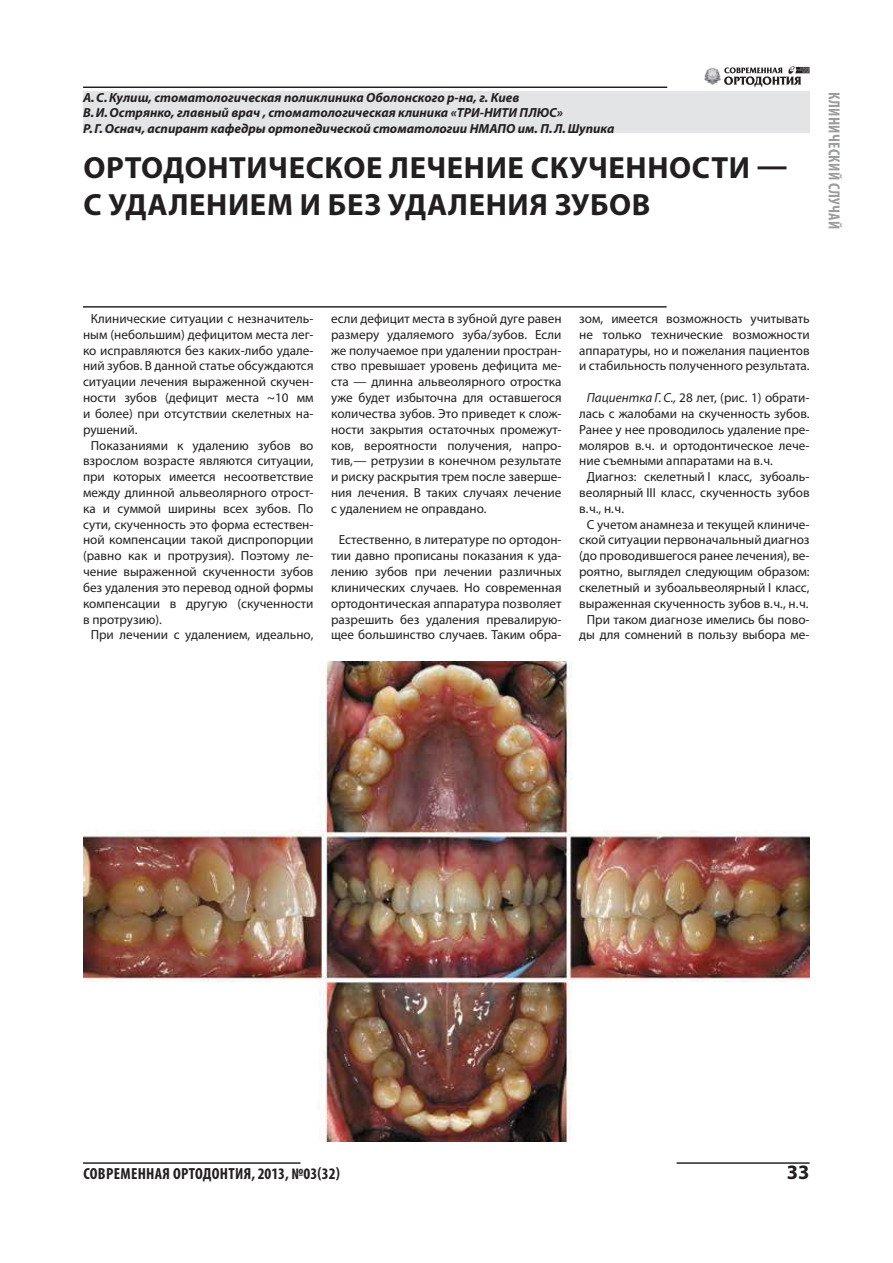
<style>
.page{position:relative;width:893px;height:1263px;background:#fff}
.page>*{position:absolute;margin:0;border:0;box-sizing:border-box;transform-origin:0 0}
.t1{font:700 30.75px/36.9px "Myriad Pro";letter-spacing:.02em;color:#231f20}
.t2{font:700 20.55px "Myriad Pro";color:#231f20}
.t3{font:700 condensed 16.05px "Myriad Pro";letter-spacing:.02em;color:#231f20}
.t4{font:700 condensed 16.05px "Myriad Pro";letter-spacing:.02em;color:#9a9c9e}
.t5{font:13.2px/15.8px "Myriad Pro";color:#231f20;text-align:justify}
.t6{font:italic 700 13.2px/15.8px "Myriad Pro";color:#231f20}
.s1{font-style:italic}
</style>
<div class="page">
<hr style="left:83px;top:87px;width:584px;height:1px;background:#231f20">
<hr style="left:83px;top:1162px;width:217px;height:2px;background:#231f20">
<hr style="left:676px;top:1162px;width:134px;height:2px;background:#231f20">
<hr style="left:83px;top:306px;width:583px;height:2px;background:#231f20">
<svg style="left:724px;top:66px;width:86px;height:21px"></svg>
<img style="left:704px;top:68px;width:16px;height:17px">
<div style="left:83px;top:92px;width:727px;height:41px;background:#e3e4e5"></div>
<img style="left:83px;top:662px;width:727px;height:479px">
<p class="t6" style="left:83px;top:90px;width:533px">А. С. Кулиш, стоматологическая поликлиника Оболонского р-на, г. Киев<br>В. И. Острянко, главный врач , стоматологическая клиника «ТРИ-НИТИ ПЛЮС»<br>Р. Г. Оснач, аспирант кафедры ортопедической стоматологии НМАПО им. П. Л. Шупика</p>
<h1 class="t1" style="left:83px;top:152px;width:706px">ОРТОДОНТИЧЕСКОЕ ЛЕЧЕНИЕ СКУЧЕННОСТИ —<br>С УДАЛЕНИЕМ И БЕЗ УДАЛЕНИЯ ЗУБОВ</h1>
<p class="t4" style="left:844px;top:92px;width:139px;rotate:90deg">КЛИНИЧЕСКИЙ СЛУЧАЙ</p>
<p class="t5" style="left:91px;top:312px;width:224px">Клинические ситуации с незначитель-</p>
<p class="t5" style="left:83px;top:327px;width:232px">ным (небольшим) дефицитом места лег-</p>
<p class="t5" style="left:83px;top:343px;width:232px">ко исправляются без каких-либо удале-</p>
<p class="t5" style="left:83px;top:359px;width:232px">ний зубов. В данной статье обсуждаются</p>
<p class="t5" style="left:83px;top:375px;width:232px">ситуации лечения выраженной скучен-</p>
<p class="t5" style="left:83px;top:391px;width:232px">ности зубов (дефицит места ~10 мм</p>
<p class="t5" style="left:83px;top:406px;width:232px">и более) при отсутствии скелетных на-</p>
<p class="t5" style="left:83px;top:422px;width:56px">рушений.</p>
<p class="t5" style="left:91px;top:438px;width:224px">Показаниями к удалению зубов во</p>
<p class="t5" style="left:83px;top:454px;width:232px">взрослом возрасте являются ситуации,</p>
<p class="t5" style="left:83px;top:470px;width:232px">при которых имеется несоответствие</p>
<p class="t5" style="left:83px;top:486px;width:232px">между длинной альвеолярного отрост-</p>
<p class="t5" style="left:83px;top:501px;width:232px">ка и суммой ширины всех зубов. По</p>
<p class="t5" style="left:83px;top:517px;width:232px">сути, скученность это форма естествен-</p>
<p class="t5" style="left:83px;top:533px;width:232px">ной компенсации такой диспропорции</p>
<p class="t5" style="left:83px;top:549px;width:232px">(равно как и протрузия). Поэтому ле-</p>
<p class="t5" style="left:83px;top:565px;width:232px">чение выраженной скученности зубов</p>
<p class="t5" style="left:83px;top:580px;width:232px">без удаления это перевод одной формы</p>
<p class="t5" style="left:83px;top:596px;width:232px">компенсации в другую (скученности</p>
<p class="t5" style="left:83px;top:612px;width:80px">в протрузию).</p>
<p class="t5" style="left:91px;top:628px;width:224px">При лечении с удалением, идеально,</p>
<p class="t5" style="left:331px;top:312px;width:232px">если дефицит места в зубной дуге равен размеру удаляемого зуба/зубов. Если же получаемое при удалении простран&shy;ство превышает уровень дефицита ме&shy;ста — длинна альвеолярного отростка уже будет избыточна для оставшегося количества зубов. Это приведет к слож&shy;ности закрытия остаточных промежут&shy;ков, вероятности получения, напро&shy;тив, — ретрузии в конечном результате и риску раскрытия трем после заверше&shy;ния лечения. В таких случаях лечение с удалением не оправдано.</p>
<p class="t5" style="left:331px;top:533px;width:232px;text-align:center">Естественно, в литературе по ортодон&shy;тии давно прописаны показания к уда&shy;лению зубов при лечении различных клинических случаев. Но современная ортодонтическая аппаратура позволяет разрешить без удаления превалирую&shy;щее большинство случаев. Таким обра-</p>
<p class="t5" style="left:579px;top:312px;width:232px">зом, имеется возможность учитывать не только технические возможности аппаратуры, но и пожелания пациентов и стабильность полученного результата.</p>
<p class="t5" style="left:587px;top:391px;width:224px"><span class="s1">Пациентка Г. С.,</span> 28 лет, (рис. 1) обрати-</p>
<p class="t5" style="left:579px;top:406px;width:232px">лась с жалобами на скученность зубов.</p>
<p class="t5" style="left:579px;top:422px;width:232px">Ранее у нее проводилось удаление пре-</p>
<p class="t5" style="left:579px;top:438px;width:232px">моляров в. ч. и ортодонтическое лече-</p>
<p class="t5" style="left:579px;top:454px;width:195px">ние съемными аппаратами на в. ч.</p>
<p class="t5" style="left:587px;top:470px;width:224px">Диагноз: скелетный I класс, зубоаль-</p>
<p class="t5" style="left:579px;top:486px;width:232px">веолярный III класс, скученность зубов</p>
<p class="t5" style="left:579px;top:501px;width:46px">в. ч., н. ч.</p>
<p class="t5" style="left:587px;top:517px;width:224px">С учетом анамнеза и текущей клиниче-</p>
<p class="t5" style="left:579px;top:533px;width:232px">ской ситуации первоначальный диагноз</p>
<p class="t5" style="left:579px;top:549px;width:232px">(до проводившегося ранее лечения), ве-</p>
<p class="t5" style="left:579px;top:565px;width:232px">роятно, выглядел следующим образом:</p>
<p class="t5" style="left:579px;top:580px;width:232px">скелетный и зубоальвеолярный I класс,</p>
<p class="t5" style="left:579px;top:596px;width:231px">выраженная скученность зубов в. ч., н. ч.</p>
<p class="t5" style="left:587px;top:612px;width:224px">При таком диагнозе имелись бы пово-</p>
<p class="t5" style="left:579px;top:628px;width:232px">ды для сомнений в пользу выбора ме-</p>
<p class="t3" style="left:83px;top:1164px;width:258px">СОВРЕМЕННАЯ ОРТОДОНТИЯ, 2013, №03(32)</p>
<h2 class="t2" style="left:787px;top:1164px;width:24px">33</h2>
</div>
